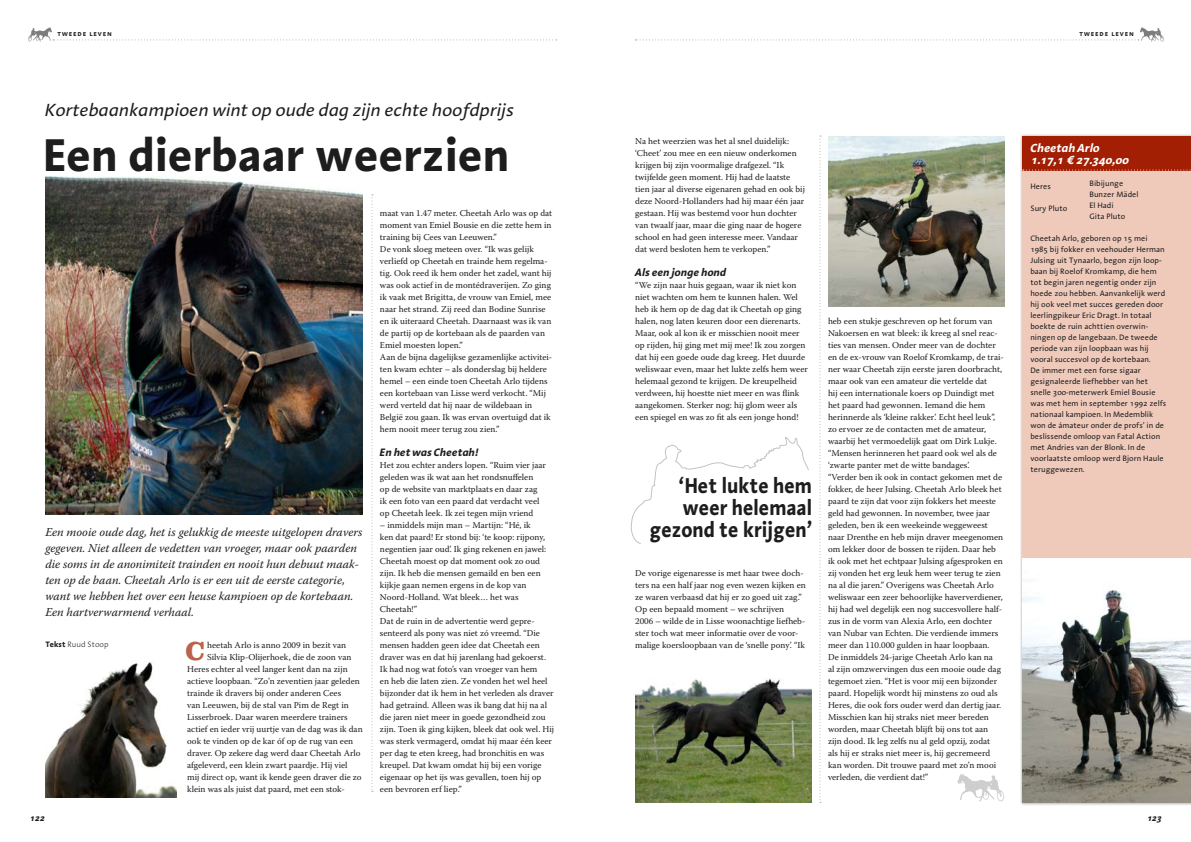
<style>
.page{position:relative;width:1191px;height:842px;background:#fff}
.page>*{position:absolute;margin:0;border:0;box-sizing:border-box;transform-origin:0 0}
.t1{font:700 47px "Linotype Aroma";color:#1d1d1d}
.t2{font:700 27px "Clarendon";color:#bb624a}
.t3{font:700 22px/22px "Linotype Aroma";color:#1d1d1d;text-align:right;scale:.9 1}
.t4{font:italic 18px "Linotype Aroma";color:#1d1d1d}
.t5{font:italic 12px/16px "Warnock Pro";color:#1d1d1d}
.t6{font:italic 700 12px/12px "Linotype Aroma";color:#fff}
.t7{font:italic 700 11px "Linotype Aroma";color:#1d1d1d}
.t8{font:9px/12px "Warnock Pro";color:#1d1d1d}
.t9{font:italic 700 9px "Linotype Aroma";color:#1d1d1d}
.t10{font:8px/11px "Linotype Aroma";color:#1d1d1d}
.t11{font:600 8px "Linotype Aroma SC";letter-spacing:.1em;color:#1d1d1d}
.t12{font:300 8px "Linotype Aroma";color:#1d1d1d}
.s1{font-weight:700}
</style>
<div class="page">
<img style="left:45px;top:176px;width:318px;height:339px">
<svg style="left:28px;top:27px;width:529px;height:14px"></svg>
<svg style="left:635px;top:27px;width:528px;height:14px"></svg>
<svg style="left:631px;top:437px;width:178px;height:107px"></svg>
<svg style="left:957px;top:774px;width:47px;height:27px"></svg>
<svg style="left:371px;top:194px;width:2px;height:598px"></svg>
<svg style="left:819px;top:136px;width:2px;height:667px"></svg>
<div style="left:1019px;top:133px;width:172px;height:673px;background:#1d1d1d;opacity:.4"></div>
<div style="left:1022px;top:136px;width:169px;height:666px;background:#efcabb"></div>
<div style="left:1022px;top:136px;width:169px;height:34px;background:#a31f03"></div>
<svg style="left:1022px;top:170px;width:169px;height:1px"></svg>
<img style="left:635px;top:678px;width:176px;height:124px">
<img style="left:828px;top:136px;width:176px;height:170px">
<img style="left:1022px;top:558px;width:169px;height:244px">
<img style="left:45px;top:662px;width:131px;height:136px">
<p class="t11" style="left:57px;top:28px;width:56px">tweede leven</p>
<p class="t11" style="left:1079px;top:28px;width:56px">tweede leven</p>
<h3 class="t4" style="left:45px;top:99px;width:470px">Kortebaankampioen wint op oude dag zijn echte hoofdprijs</h3>
<h1 class="t1" style="left:43px;top:123px;width:468px">Een dierbaar weerzien</h1>
<p class="t5" style="left:45px;top:524px;width:319px">Een mooie oude dag, het is gelukkig de meeste uitgelopen dravers gegeven. Niet alleen de vedetten van vroeger, maar ook paarden die soms in de anonimiteit trainden en nooit hun debuut maak&shy;ten op de baan. Cheetah Arlo is er een uit de eerste categorie, want we hebben het over een heuse kampioen op de kortebaan.<br>Een hartverwarmend verhaal.</p>
<p class="t12" style="left:45px;top:640px;width:65px"><span class="s1">Tekst</span> Ruud Stoop</p>
<h2 class="t2" style="left:186px;top:635px;width:21px">C</h2>
<p class="t8" style="left:207px;top:639px;width:141px">heetah Arlo is anno 2009 in bezit van</p>
<p class="t8" style="left:207px;top:651px;width:146px">Silvia Klip-Olijerhoek, die de zoon van</p>
<p class="t8" style="left:187px;top:663px;width:162px">Heres echter al veel langer kent dan na zijn</p>
<p class="t8" style="left:187px;top:675px;width:174px">actieve loopbaan. “Zo’n zeventien jaar geleden</p>
<p class="t8" style="left:187px;top:687px;width:156px">trainde ik dravers bij onder anderen Cees</p>
<p class="t8" style="left:187px;top:699px;width:163px">van Leeuwen, bij de stal van Pim de Regt in</p>
<p class="t8" style="left:187px;top:711px;width:162px">Lisserbroek. Daar waren meerdere trainers</p>
<p class="t8" style="left:187px;top:723px;width:177px">actief en ieder vrij uurtje van de dag was ik dan</p>
<p class="t8" style="left:187px;top:735px;width:167px">ook te vinden op de kar óf op de rug van een</p>
<p class="t8" style="left:187px;top:747px;width:175px">draver. Op zekere dag werd daar Cheetah Arlo</p>
<p class="t8" style="left:187px;top:759px;width:162px">afgeleverd, een klein zwart paardje. Hij viel</p>
<p class="t8" style="left:187px;top:771px;width:176px">mij direct op, want ik kende geen draver die zo</p>
<p class="t8" style="left:187px;top:783px;width:159px">klein was als juist dat paard, met een stok-</p>
<p class="t8" style="left:380px;top:207px;width:174px">maat van 1.47 meter. Cheetah Arlo was op dat moment van Emiel Bousie en die zette hem in training bij Cees van Leeuwen.”<br>De vonk sloeg meteen over. “Ik was gelijk verliefd op Cheetah en trainde hem regelma&shy;tig. Ook reed ik hem onder het zadel, want hij was ook actief in de montédraverijen. Zo ging ik vaak met Brigitta, de vrouw van Emiel, mee naar het strand. Zij reed dan Bodine Sunrise en ik uiteraard Cheetah. Daarnaast was ik van de partij op de kortebaan als de paarden van Emiel moesten lopen.”<br>Aan de bijna dagelijkse gezamenlijke activitei&shy;ten kwam echter – als donderslag bij heldere hemel – een einde toen Cheetah Arlo tijdens een kortebaan van Lisse werd verkocht. “Mij werd verteld dat hij naar de wildebaan in België zou gaan. Ik was ervan overtuigd dat ik hem nooit meer terug zou zien.”</p>
<p class="t7" style="left:380px;top:445px;width:99px">En het was Cheetah!</p>
<p class="t8" style="left:380px;top:459px;width:168px">Het zou echter anders lopen. “Ruim vier jaar geleden was ik wat aan het rondsnuffelen<br>op de website van marktplaats en daar zag ik een foto van een paard dat verdacht veel op Cheetah leek. Ik zei tegen mijn vriend</p>
<p class="t8" style="left:380px;top:519px;width:176px">– inmiddels mijn man – Martijn: “Hé, ik<br>ken dat paard! Er stond bij: ‘te koop: rijpony, negentien jaar oud’. Ik ging rekenen en jawel:<br>Cheetah moest op dat moment ook zo oud zijn. Ik heb die mensen gemaild en ben een kijkje gaan nemen ergens in de kop van Noord-Holland. Wat bleek… het was Cheetah!”<br>Dat de ruin in de advertentie werd gepre&shy;senteerd als pony was niet zó vreemd. “Die mensen hadden geen idee dat Cheetah een draver was en dat hij jarenlang had gekoerst.<br>Ik had nog wat foto’s van vroeger van hem<br>en heb die laten zien. Ze vonden het wel heel bijzonder dat ik hem in het verleden als draver had getraind. Alleen was ik bang dat hij na al die jaren niet meer in goede gezondheid zou zijn. Toen ik ging kijken, bleek dat ook wel. Hij was sterk vermagerd, omdat hij maar één keer per dag te eten kreeg, had bronchitis en was kreupel. Dat kwam omdat hij bij een vorige eigenaar op het ijs was gevallen, toen hij op een bevroren erf liep.”</p>
<p class="t8" style="left:635px;top:135px;width:171px">Na het weerzien was het al snel duidelijk: ‘Cheet’ zou mee en een nieuw onderkomen krijgen bij zijn voormalige drafgezel. “Ik twijfelde geen moment. Hij had de laatste tien jaar al diverse eigenaren gehad en ook bij deze Noord-Hollanders had hij maar één jaar gestaan. Hij was bestemd voor hun dochter van twaalf jaar, maar die ging naar de hogere school en had geen interesse meer. Vandaar dat werd besloten hem te verkopen.”</p>
<p class="t7" style="left:635px;top:265px;width:92px">Als een jonge hond</p>
<p class="t8" style="left:635px;top:279px;width:174px">“We zijn naar huis gegaan, waar ik niet kon niet wachten om hem te kunnen halen. Wel heb ik hem op de dag dat ik Cheetah op ging halen, nog laten keuren door een dierenarts.<br>Maar, ook al kon ik er misschien nooit meer op rijden, hij ging met mij mee! Ik zou zorgen dat hij een goede oude dag kreeg. Het duurde weliswaar even, maar het lukte zelfs hem weer helemaal gezond te krijgen. De kreupelheid verdween, hij hoestte niet meer en was flink aangekomen. Sterker nog: hij glom weer als een spiegel en was zo fit als een jonge hond!</p>
<h3 class="t3" style="left:649px;top:474px;width:182px">‘Het lukte hem weer helemaal gezond te krijgen’</h3>
<p class="t8" style="left:635px;top:567px;width:172px">De vorige eigenaresse is met haar twee doch&shy;ters na een half jaar nog even wezen kijken en ze waren verbaasd dat hij er zo goed uit zag.” Op een bepaald moment – we schrijven<br>2006 – wilde de in Lisse woonachtige liefheb&shy;ster toch wat meer informatie over de voor&shy;malige koersloopbaan van de ‘snelle pony’. “Ik</p>
<p class="t8" style="left:828px;top:315px;width:177px">heb een stukje geschreven op het forum van Nakoersen en wat bleek: ik kreeg al snel reac&shy;ties van mensen. Onder meer van de dochter en de ex-vrouw van Roelof Kromkamp, de trai&shy;ner waar Cheetah zijn eerste jaren doorbracht, maar ook van een amateur die vertelde dat<br>hij een internationale koers op Duindigt met het paard had gewonnen. Iemand die hem herinnerde als ‘kleine rakker’. Echt heel leuk”, zo ervoer ze de contacten met de amateur, waarbij het vermoedelijk gaat om Dirk Lukje. “Mensen herinneren het paard ook wel als de ‘zwarte panter met de witte bandages’.<br>“Verder ben ik ook in contact gekomen met de fokker, de heer Julsing. Cheetah Arlo bleek het paard te zijn dat voor zijn fokkers het meeste geld had gewonnen. In november, twee jaar geleden, ben ik een weekeinde weggeweest naar Drenthe en heb mijn draver meegenomen om lekker door de bossen te rijden. Daar heb ik ook met het echtpaar Julsing afgesproken en zij vonden het erg leuk hem weer terug te zien na al die jaren.” Overigens was Cheetah Arlo weliswaar een zeer behoorlijke haververdiener, hij had wel degelijk een nog succesvollere half&shy;zus in de vorm van Alexia Arlo, een dochter van Nubar van Echten. Die verdiende immers meer dan 110.000 gulden in haar loopbaan.<br>De inmiddels 24-jarige Cheetah Arlo kan na<br>al zijn omzwervingen dus een mooie oude dag tegemoet zien. “Het is voor mij een bijzonder paard. Hopelijk wordt hij minstens zo oud als Heres, die ook fors ouder werd dan dertig jaar.<br>Misschien kan hij straks niet meer bereden worden, maar Cheetah blijft bij ons tot aan zijn dood. Ik leg zelfs nu al geld opzij, zodat<br>als hij er straks niet meer is, hij gecremeerd kan worden. Dit trouwe paard met zo’n mooi verleden, die verdient dat!”</p>
<h3 class="t6" style="left:1030px;top:141px;width:99px">Cheetah Arlo<br>1.17,1 € 27.340,00</h3>
<p class="t10" style="left:1030px;top:180px;width:22px">Heres</p>
<p class="t10" style="left:1089px;top:177px;width:51px">Bibijunge<br>Bunzer Mädel</p>
<p class="t10" style="left:1030px;top:202px;width:39px">Sury Pluto</p>
<p class="t10" style="left:1089px;top:199px;width:37px">El Hadi<br>Gita Pluto</p>
<p class="t10" style="left:1030px;top:232px;width:138px">Cheetah Arlo, geboren op 15 mei 1985 bij fokker en veehouder Herman Julsing uit Tynaarlo, begon zijn loop&shy;baan bij Roelof Kromkamp, die hem tot begin jaren negentig onder zijn hoede zou hebben. Aanvankelijk werd hij ook veel met succes gereden door leerlingpikeur Eric Dragt. In totaal boekte de ruin achttien overwin&shy;ningen op de langebaan. De tweede periode van zijn loopbaan was hij vooral succesvol op de kortebaan.<br>De immer met een forse sigaar gesignaleerde liefhebber van het snelle 300-meterwerk Emiel Bousie was met hem in september 1992 zelfs nationaal kampioen. In Medemblik won de ámateur onder de profs’ in de beslissende omloop van Fatal Action met Andries van der Blonk. In de voorlaatste omloop werd Bjorn Haule teruggewezen.</p>
<p class="t9" style="left:29px;top:812px;width:16px">122</p>
<p class="t9" style="left:1146px;top:812px;width:16px">123</p>
</div>
